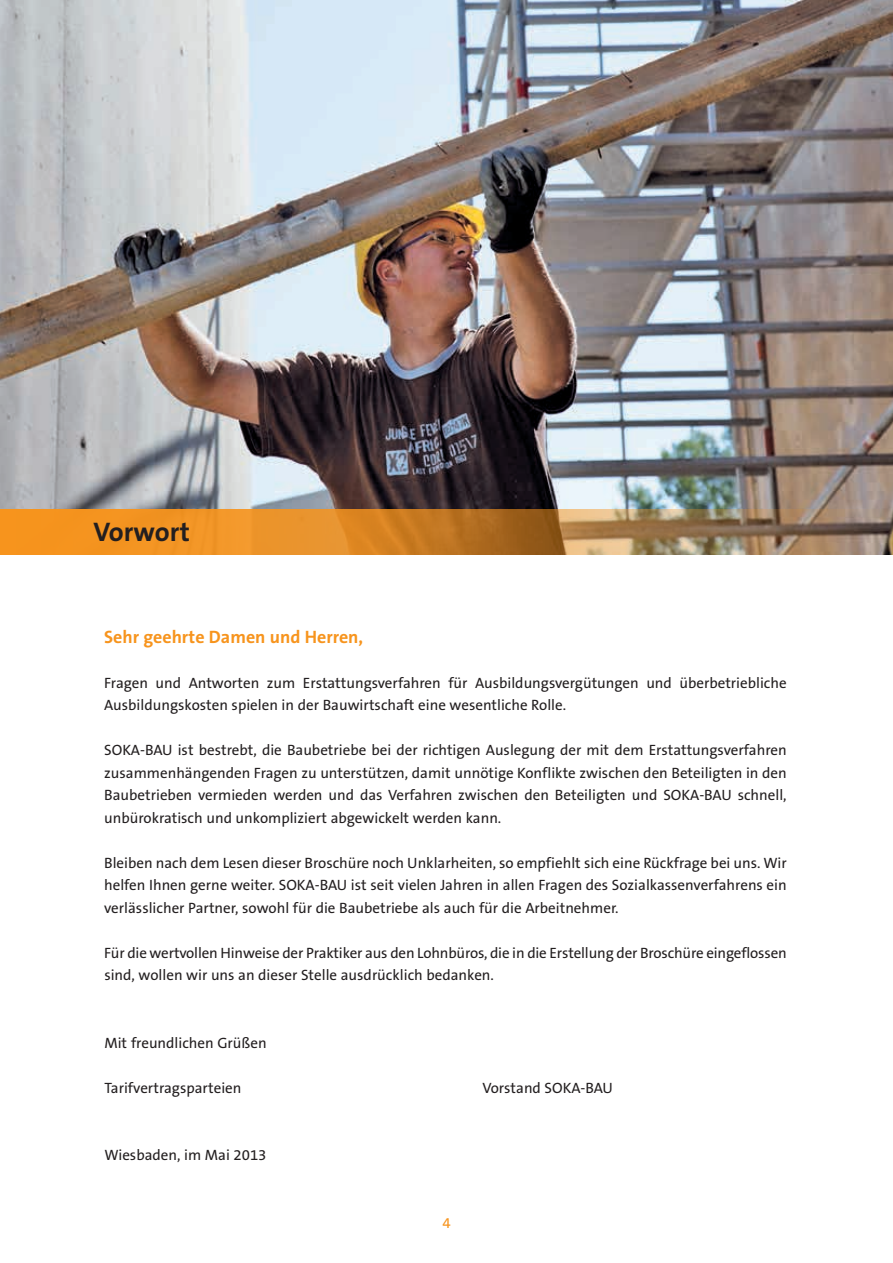
<style>
.page{position:relative;width:893px;height:1263px;background:#fff}
.page>*{position:absolute;margin:0;border:0;box-sizing:border-box;transform-origin:0 0}
.t1{font:700 27px "The Sans B7";color:#231f20}
.t2{font:700 18px "The Sans B7";color:#f7941d}
.t3{font:15px/22.5px "The Sans B5 Plain";color:#231f20}
.t4{font:15px "The Sans B5 Plain";color:#f7941d}
</style>
<div class="page">
<img style="left:0;top:0;width:893px;height:510px">
<svg style="left:0;top:510px;width:893px;height:45px"></svg>
<h1 class="t1" style="left:94px;top:518px;width:98px">Vorwort</h1>
<p class="t2" style="left:104px;top:627px;width:260px">Sehr geehrte Damen und Herren,</p>
<p class="t3" style="left:104px;top:672px;width:684px">Fragen und Antworten zum Erstattungsverfahren für Ausbildungsvergütungen und überbetriebliche<br>Ausbildungskosten spielen in der Bauwirtschaft eine wesentliche Rolle.</p>
<p class="t3" style="left:104px;top:739px;width:684px;text-align:justify">SOKA-BAU ist bestrebt, die Baubetriebe bei der richtigen Auslegung der mit dem Erstattungsverfahren zusammenhängenden Fragen zu unterstützen, damit unnötige Konflikte zwischen den Beteiligten in den Baubetrieben vermieden werden und das Verfahren zwischen den Beteiligten und SOKA-BAU schnell, unbürokratisch und unkompliziert abgewickelt werden kann.</p>
<p class="t3" style="left:104px;top:852px;width:684px;text-align:justify">Bleiben nach dem Lesen dieser Broschüre noch Unklarheiten, so empfiehlt sich eine Rückfrage bei uns. Wir helfen Ihnen gerne weiter. SOKA-BAU ist seit vielen Jahren in allen Fragen des Sozialkassenverfahrens ein verlässlicher Partner, sowohl für die Baubetriebe als auch für die Arbeitnehmer.</p>
<p class="t3" style="left:104px;top:942px;width:684px">Für die wertvollen Hinweise der Praktiker aus den Lohnbüros, die in die Erstellung der Broschüre eingeflossen sind, wollen wir uns an dieser Stelle ausdrücklich bedanken.</p>
<p class="t3" style="left:104px;top:1032px;width:164px">Mit freundlichen Grüßen</p>
<p class="t3" style="left:104px;top:1077px;width:139px">Tarifvertragsparteien</p>
<p class="t3" style="left:482px;top:1077px;width:132px">Vorstand SOKA-BAU</p>
<p class="t3" style="left:104px;top:1144px;width:164px">Wiesbaden, im Mai 2013</p>
<p class="t4" style="left:442px;top:1215px;width:10px">4</p>
</div>
